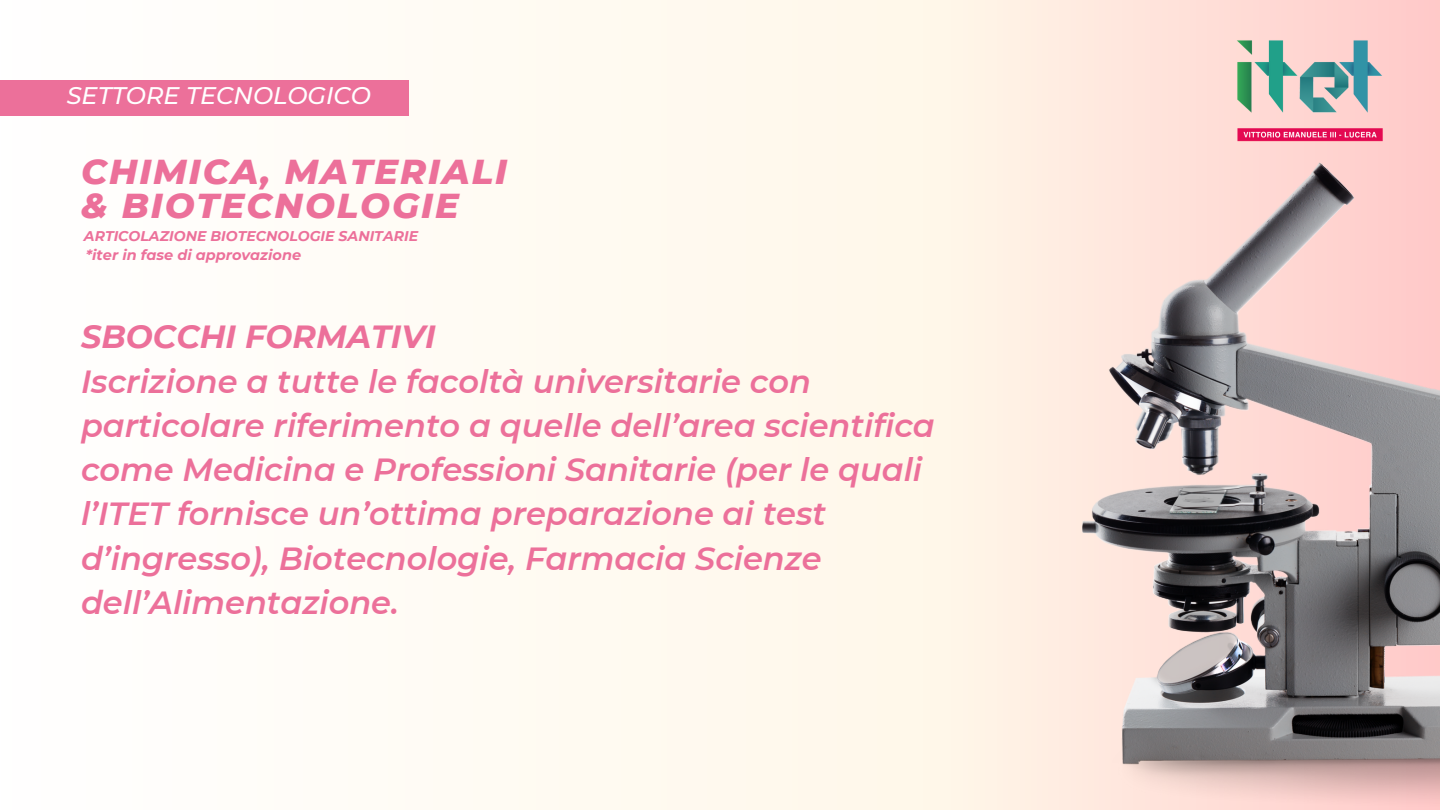
<style>
.page{position:relative;width:1440px;height:810px;background:#fff}
.page>*{position:absolute;margin:0;border:0;box-sizing:border-box;transform-origin:0 0}
.t1{font:italic 800 35.3px "Montserrat";letter-spacing:.055em;color:#ec709a}
.t2{font:italic 600 32px/44.2px "Montserrat";color:#ec709a}
.t3{font:italic 700 32px "Montserrat";color:#ec709a}
.t4{font:italic 500 24px "Montserrat";color:#fff}
.t5{font:italic 700 14.5px "Montserrat";color:#ec709a}
.t6{font:italic 700 14.1px "Montserrat";color:#ec709a}
</style>
<div class="page">
<div style="left:0;top:0;width:1440px;height:810px;background:linear-gradient(to right,#fff,#ffdbd2)"></div>
<div style="left:0;top:80px;width:409px;height:36px;background:#ec709a"></div>
<img style="left:1082px;top:162px;width:358px;height:648px">
<img style="left:1201px;top:39px;width:218px;height:118px">
<p class="t4" style="left:67px;top:81px;width:306px">SETTORE TECNOLOGICO</p>
<p class="t1" style="left:81px;top:150px;width:428px">CHIMICA, MATERIALI</p>
<p class="t1" style="left:81px;top:184px;width:379px">&amp; BIOTECNOLOGIE</p>
<p class="t6" style="left:84px;top:227px;width:336px">ARTICOLAZIONE BIOTECNOLOGIE SANITARIE</p>
<p class="t5" style="left:86px;top:246px;width:217px">*iter in fase di approvazione</p>
<p class="t3" style="left:81px;top:317px;width:356px">SBOCCHI FORMATIVI</p>
<p class="t2" style="left:81px;top:359px;width:732px">Iscrizione a tutte le facoltà universitarie con</p>
<p class="t2" style="left:81px;top:403px;width:855px">particolare riferimento a quelle dell’area scientifica</p>
<p class="t2" style="left:81px;top:448px;width:843px">come Medicina e Professioni Sanitarie (per le quali l’ITET fornisce un’ottima preparazione ai test d’ingresso), Biotecnologie, Farmacia Scienze dell’Alimentazione.</p>
</div>
